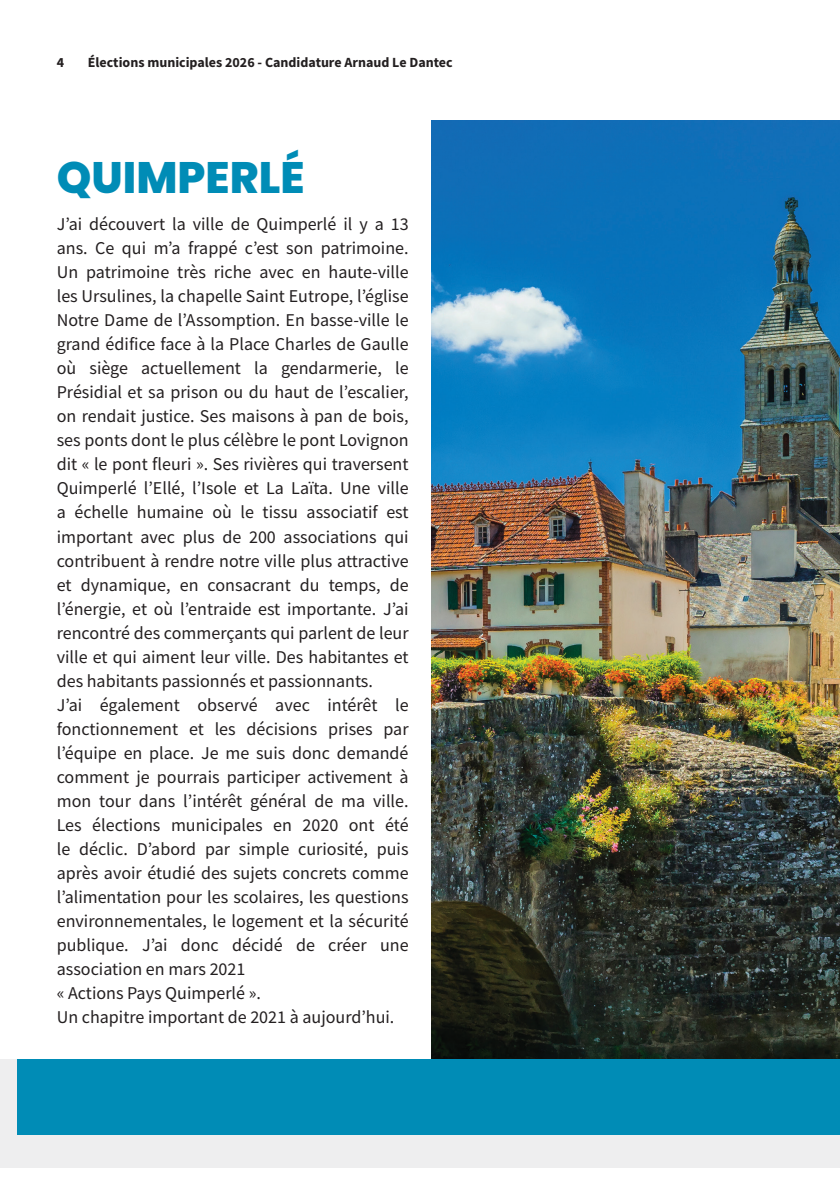
<style>
.page{position:relative;width:840px;height:1191px;background:#fff}
.page>*{position:absolute;margin:0;border:0;box-sizing:border-box;transform-origin:0 0}
.Heading_1{font:800 44px "Poppins";color:#008cb6}
.Body_Text{font:18px/24px "Source Sans Pro";color:#231f20;text-align:justify}
.t1{font:700 14px "Source Sans Pro";color:#231f20}
</style>
<div class="page">
<div style="left:0;top:586px;width:839px;height:582px;background:#eeeeef"></div>
<div style="left:17px;top:1032px;width:822px;height:102px;background:#008cb6"></div>
<div style="left:0;top:111px;width:561px;height:947px;background:#fff"></div>
<img style="left:431px;top:121px;width:408px;height:937px">
<p class="t1" style="left:57px;top:53px;width:9px">4</p>
<p class="t1" style="left:88px;top:53px;width:366px">Élections municipales 2026 - Candidature Arnaud Le Dantec</p>
<p class="Heading_1" style="left:57px;top:152px;width:249px">QUIMPERLÉ</p>
<p class="Body_Text" style="left:57px;top:212px;width:353px">J’ai découvert la ville de Quimperlé il y a 13 ans. Ce qui m’a frappé c’est son patrimoine.<br>Un patrimoine très riche avec en haute-ville les Ursulines, la chapelle Saint Eutrope, l’église Notre Dame de l’Assomption. En basse-ville le grand édifice face à la Place Charles de Gaulle où siège actuellement la gendarmerie, le Présidial et sa prison ou du haut de l’escalier, on rendait justice. Ses maisons à pan de bois, ses ponts dont le plus célèbre le pont Lovignon dit « le pont fleuri ». Ses rivières qui traversent Quimperlé l’Ellé, l’Isole et La Laïta. Une ville a échelle humaine où le tissu associatif est important avec plus de 200 associations qui contribuent à rendre notre ville plus attractive et dynamique, en consacrant du temps, de l’énergie, et où l’entraide est importante. J’ai rencontré des commerçants qui parlent de leur ville et qui aiment leur ville. Des habitantes et des habitants passionnés et passionnants.</p>
<p class="Body_Text" style="left:57px;top:692px;width:353px">J’ai également observé avec intérêt le fonctionnement et les décisions prises par l’équipe en place. Je me suis donc demandé comment je pourrais participer activement à mon tour dans l’intérêt général de ma ville.<br>Les élections municipales en 2020 ont été le déclic. D’abord par simple curiosité, puis après avoir étudié des sujets concrets comme l’alimentation pour les scolaires, les questions environnementales, le logement et la sécurité publique. J’ai donc décidé de créer une association en mars 2021</p>
<p class="Body_Text" style="left:57px;top:980px;width:206px">« Actions Pays Quimperlé ».</p>
<p class="Body_Text" style="left:57px;top:1004px;width:339px">Un chapitre important de 2021 à aujourd’hui.</p>
</div>
